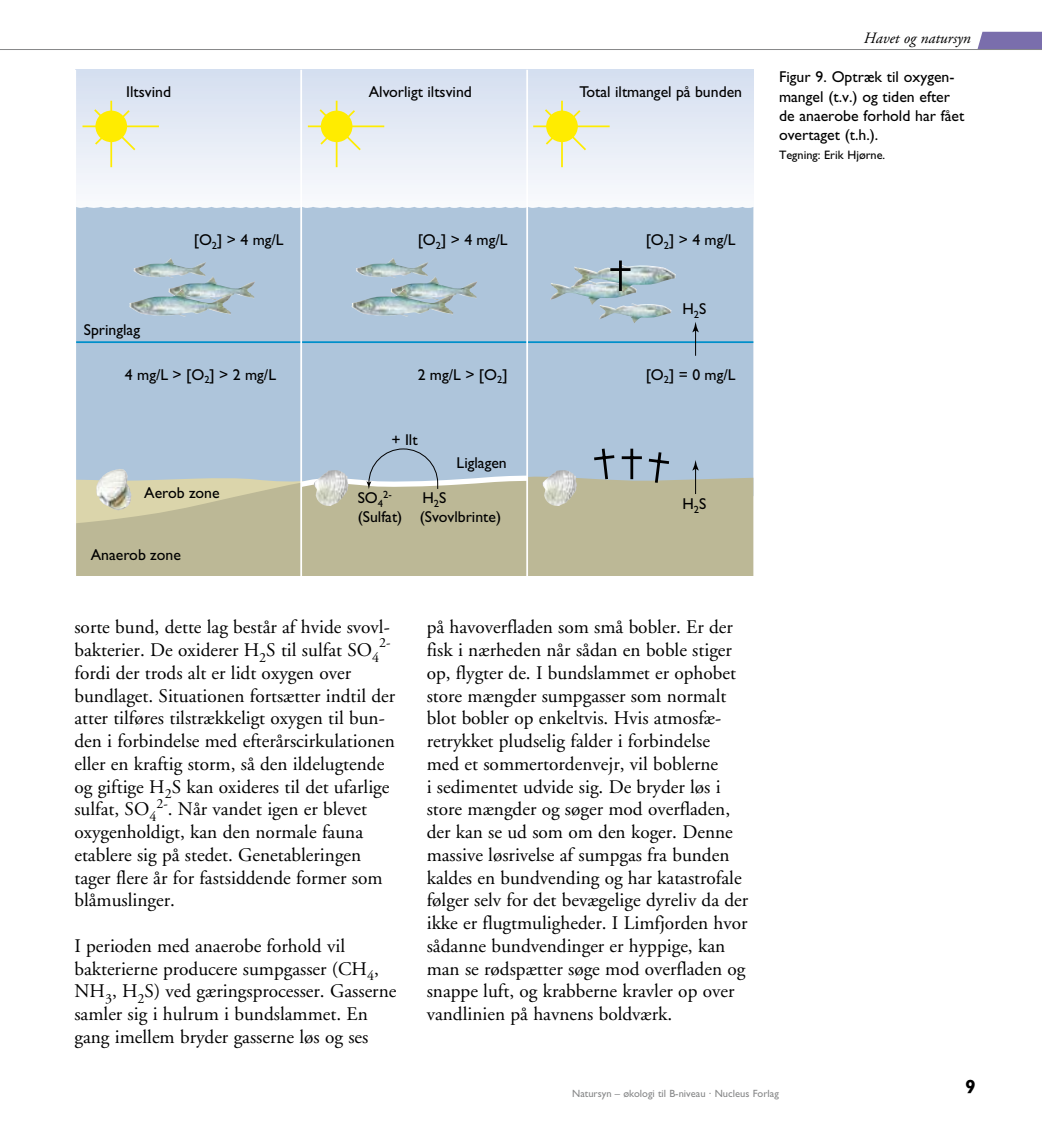
<style>
.page{position:relative;width:1042px;height:1141px;background:#fff}
.page>*{position:absolute;margin:0;border:0;box-sizing:border-box;transform-origin:0 0}
.t1{font:19.25px/22.8px "Adobe Garamond";color:#000}
.t2{font:15.75px/19.2px "Gill Sans";color:#000}
.t3{font:italic 15.75px "Adobe Garamond";color:#000}
.t4{font:14px "Adobe Garamond";color:#000}
.t5{font:12.25px "Gill Sans";color:#000}
.t6{font:10.5px "Gill Sans";color:#878889}
.t7{font:10.5px "Gill Sans";color:#000}
</style>
<div class="page">
<svg style="left:977px;top:32px;width:65px;height:17px"></svg>
<hr style="left:0;top:49px;width:1042px;height:1px;background:#878889">
<svg style="left:76px;top:70px;width:677px;height:137px"></svg>
<div style="left:76px;top:207px;width:677px;height:268px;background:#aec5db"></div>
<div style="left:532px;top:475px;width:221px;height:101px;background:#bcb896"></div>
<svg style="left:81px;top:99px;width:80px;height:70px;background:#eaebca"></svg>
<svg style="left:306px;top:99px;width:80px;height:70px;background:#eaebca"></svg>
<svg style="left:531px;top:99px;width:80px;height:70px;background:#eaebca"></svg>
<svg style="left:591px;top:446px;width:81px;height:40px;background:#9aaab5"></svg>
<img style="left:541px;top:469px;width:36px;height:37px">
<img style="left:134px;top:258px;width:72px;height:21px">
<img style="left:168px;top:277px;width:87px;height:24px">
<img style="left:129px;top:289px;width:103px;height:29px">
<img style="left:356px;top:258px;width:72px;height:21px">
<img style="left:391px;top:277px;width:86px;height:24px">
<img style="left:351px;top:289px;width:103px;height:29px">
<img style="left:599px;top:303px;width:72px;height:20px">
<img style="left:550px;top:280px;width:87px;height:25px">
<img style="left:573px;top:263px;width:103px;height:29px">
<hr style="left:619px;top:261px;width:3px;height:30px;background:#000">
<hr style="left:610px;top:268px;width:20px;height:3px;background:#000">
<hr style="left:72px;top:341px;width:681px;height:2px;background:#008fca">
<hr style="left:74px;top:70px;width:2px;height:507px;background:#fff">
<hr style="left:300px;top:70px;width:2px;height:507px;background:#fff">
<hr style="left:526px;top:70px;width:2px;height:507px;background:#fff">
<svg style="left:692px;top:322px;width:7px;height:34px"></svg>
<svg style="left:692px;top:460px;width:7px;height:34px"></svg>
<svg style="left:76px;top:448px;width:456px;height:128px;background:#bdbfac"></svg>
<hr style="left:72px;top:69px;width:3px;height:508px;background:#fff">
<p class="t2" style="left:126px;top:82px;width:46px">Iltsvind</p>
<p class="t2" style="left:369px;top:82px;width:105px">Alvorligt iltsvind</p>
<p class="t2" style="left:579px;top:82px;width:164px">Total iltmangel på bunden</p>
<p class="t2" style="left:194px;top:230px;width:91px">[O<sub>2</sub>] &gt; 4 mg/L</p>
<p class="t2" style="left:418px;top:230px;width:91px">[O<sub>2</sub>] &gt; 4 mg/L</p>
<p class="t2" style="left:646px;top:230px;width:91px">[O<sub>2</sub>] &gt; 4 mg/L</p>
<p class="t2" style="left:84px;top:320px;width:58px">Springlag</p>
<p class="t2" style="left:682px;top:299px;width:25px">H<sub>2</sub>S</p>
<p class="t2" style="left:125px;top:365px;width:153px">4 mg/L &gt; [O<sub>2</sub>] &gt; 2 mg/L</p>
<p class="t2" style="left:418px;top:365px;width:91px">2 mg/L &gt; [O<sub>2</sub>]</p>
<p class="t2" style="left:646px;top:365px;width:91px">[O<sub>2</sub>] = 0 mg/L</p>
<p class="t2" style="left:144px;top:483px;width:77px">Aerob zone</p>
<p class="t2" style="left:91px;top:545px;width:92px">Anaerob zone</p>
<p class="t2" style="left:391px;top:430px;width:28px">+ Ilt</p>
<p class="t2" style="left:457px;top:453px;width:52px">Liglagen</p>
<p class="t2" style="left:358px;top:488px;width:27px">SO<sub>4</sub></p>
<p class="t7" style="left:383px;top:488px;width:10px">2-</p>
<p class="t2" style="left:358px;top:488px;width:145px;text-indent:65px">H<sub>2</sub>S<br>(Sulfat) (Svovlbrinte)</p>
<p class="t2" style="left:682px;top:494px;width:25px">H<sub>2</sub>S</p>
<p class="t1" style="left:74px;top:616px;width:317px">sorte bund, dette lag består af hvide svovl&shy;bakterier. De oxiderer H<sub>2</sub>S til sulfat SO<sub>4</sub></p>
<p class="t4" style="left:379px;top:635px;width:13px">2-</p>
<p class="t1" style="left:74px;top:662px;width:322px">fordi der trods alt er lidt oxygen over bundlaget. Situationen fortsætter indtil der atter tilføres tilstrækkeligt oxygen til bun&shy;den i for-bindelse med efterårscirkulationen eller en kraf-tig storm, så den ildelugtende og giftige H<sub>2</sub>S kan oxideres til det ufarlige sul-fat, SO<sub>4</sub><sup>2-</sup>. Når vandet igen er blevet oxygenholdigt, kan den normale fauna etablere sig på stedet. Genetableringen tager flere år for fastsiddende former som blåmuslinger.</p>
<p class="t1" style="left:74px;top:935px;width:323px">I perioden med anaerobe forhold vil bakterierne producere sumpgasser (CH<sub>4</sub>, NH<sub>3</sub>, H<sub>2</sub>S) ved gæringsprocesser. Gasserne samler sig i hulrum i bund-slammet. En gang imellem bryder gasserne løs og ses</p>
<p class="t1" style="left:427px;top:616px;width:323px">på havoverfladen som små bobler. Er der fisk i nærheden når sådan en boble stiger op, flygter de. I bundslammet er ophobet store mængder sumpgasser som normalt blot bobler op enkeltvis. Hvis atmosfæ&shy;retrykket pludselig falder i forbindelse<br>med et sommertordenvejr, vil boblerne<br>i sedimentet udvide sig. De bryder løs i store mængder og søger mod overfladen, der kan se ud som om den koger. Denne massive løsrivelse af sumpgas fra bunden kaldes en bundvending og har katastrofale følger selv for det bevægelige dyreliv da der ikke er flugtmuligheder. I Lim-fjorden hvor sådanne bundvendinger er hyppige, kan man se rødspætter søge mod overfladen og snappe luft, og krabberne kravler op over vandlinien på havnens boldværk.</p>
<p class="t3" style="left:864px;top:30px;width:109px">Havet og natursyn</p>
<p class="t2" style="left:779px;top:67px;width:187px">Figur 9. Optræk til oxygen&shy;mangel (t.v.) og tiden efter de anaerobe forhold har fået overtaget (t.h.).</p>
<p class="t5" style="left:779px;top:148px;width:108px">Tegning: Erik Hjørne.</p>
<p class="t6" style="left:572px;top:1088px;width:208px">Natursyn – økologi til B-niveau · Nucleus Forlag</p>
</div>
